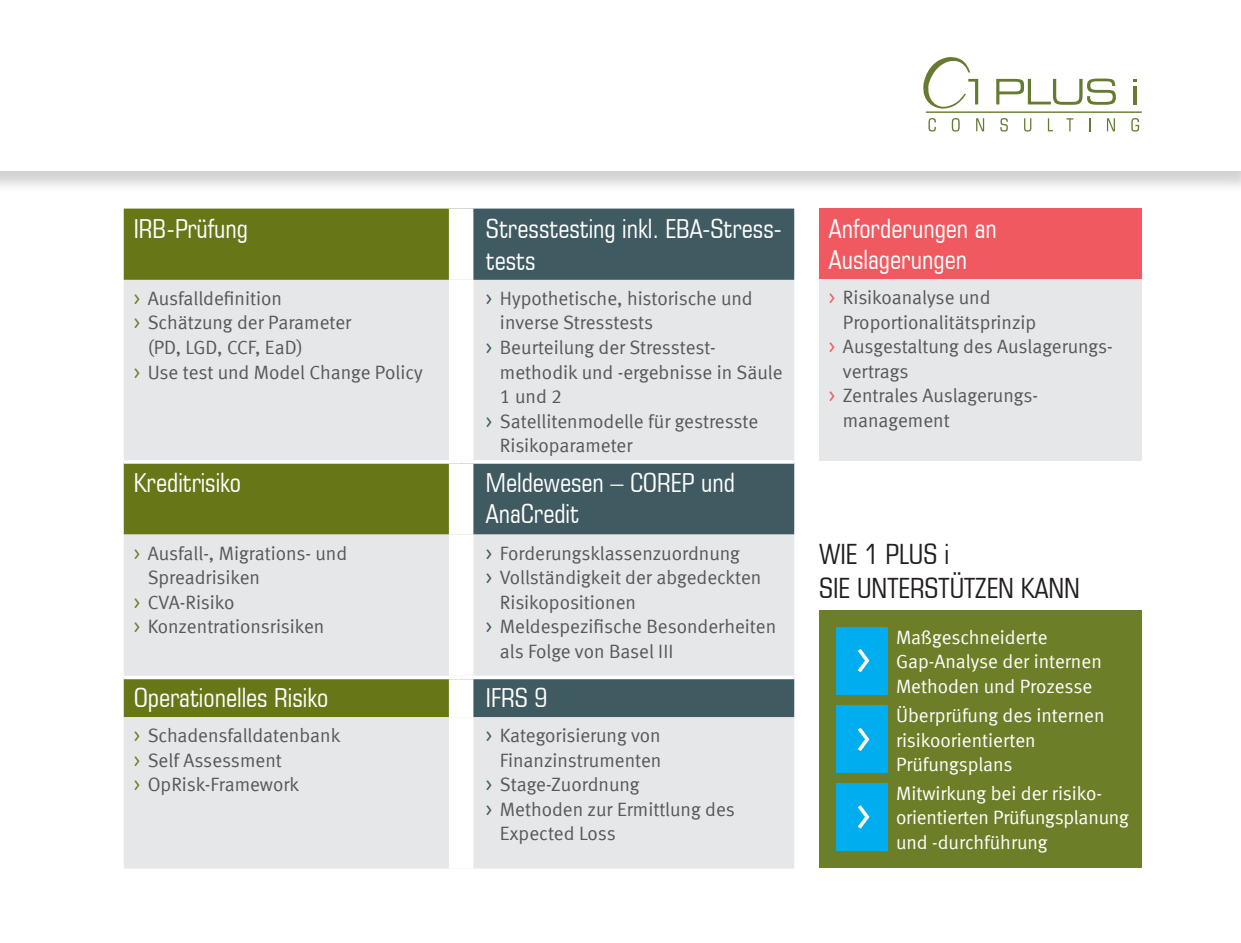
<style>
.page{position:relative;width:1241px;height:943px;background:#fff}
.page>*{position:absolute;margin:0;border:0;box-sizing:border-box;transform-origin:0 0}
.Headline_24_pt{font:condensed 28px "Square 721 BT";color:#231f20}
.Headline_16_pt{font:condensed 26.25px/31.5px "Square 721 BT";color:#fff}
.Headline_16_pt-2{font:19.25px/24.5px "Meta Corr";color:#57585a}
.t1{font:19.25px/24.5px "Meta Corr";color:#fff}
.s1{color:#6d7e28}
.s2{color:#3f5a60}
.s3{color:#f0595f}
</style>
<div class="page">
<div style="left:0;top:0;width:1240px;height:193px;background:#231f20;opacity:.2"></div>
<div style="left:0;top:0;width:1240px;height:170px;background:#fff"></div>
<div style="left:124px;top:208px;width:325px;height:326px;background:#677717"></div>
<div style="left:473px;top:208px;width:321px;height:326px;background:#3f5a60"></div>
<div style="left:124px;top:280px;width:670px;height:180px;background:#e6e7e9"></div>
<svg style="left:124px;top:534px;width:670px;height:334px;background:#d5d8d4"></svg>
<div style="left:449px;top:280px;width:24px;height:180px;background:#fff"></div>
<div style="left:449px;top:534px;width:24px;height:141px;background:#fff"></div>
<div style="left:449px;top:679px;width:24px;height:38px;background:#fff"></div>
<div style="left:449px;top:717px;width:24px;height:151px;background:#fff"></div>
<hr style="left:124px;top:460px;width:337px;height:3px;background:#fff">
<hr style="left:461px;top:460px;width:333px;height:3px;background:#fff">
<svg style="left:124px;top:675px;width:337px;height:4px"></svg>
<svg style="left:461px;top:675px;width:333px;height:4px"></svg>
<div style="left:819px;top:208px;width:322px;height:71px;background:#f0595f"></div>
<div style="left:819px;top:279px;width:322px;height:182px;background:#e6e7e9"></div>
<hr style="left:925px;top:111px;width:216px;height:2px;background:#657b32">
<svg style="left:928px;top:118px;width:7px;height:13px"></svg>
<svg style="left:951px;top:118px;width:8px;height:13px"></svg>
<svg style="left:976px;top:118px;width:7px;height:13px"></svg>
<svg style="left:1000px;top:118px;width:7px;height:13px"></svg>
<svg style="left:1024px;top:118px;width:7px;height:13px"></svg>
<svg style="left:1047px;top:118px;width:5px;height:13px"></svg>
<svg style="left:1066px;top:118px;width:7px;height:13px"></svg>
<svg style="left:1089px;top:118px;width:1px;height:13px"></svg>
<svg style="left:1106px;top:118px;width:8px;height:13px"></svg>
<svg style="left:1131px;top:118px;width:7px;height:13px"></svg>
<svg style="left:996px;top:79px;width:119px;height:26px"></svg>
<svg style="left:923px;top:57px;width:55px;height:52px"></svg>
<hr style="left:1133px;top:86px;width:3px;height:18px;background:#657b32">
<div style="left:819px;top:610px;width:322px;height:257px;background:#6d7e28"></div>
<div style="left:836px;top:626px;width:51px;height:68px;background:#00aeef"></div>
<svg style="left:857px;top:649px;width:12px;height:23px"></svg>
<div style="left:836px;top:705px;width:51px;height:68px;background:#00aeef"></div>
<svg style="left:857px;top:727px;width:12px;height:24px"></svg>
<div style="left:836px;top:783px;width:51px;height:68px;background:#00aeef"></div>
<svg style="left:857px;top:805px;width:12px;height:23px"></svg>
<p class="Headline_16_pt" style="left:134px;top:213px;width:116px">IRB-Prüfung</p>
<p class="Headline_16_pt" style="left:486px;top:213px;width:297px">Stresstesting inkl. EBA-Stress&shy;tests</p>
<p class="Headline_16_pt-2" style="left:134px;top:286px;width:150px"><span class="s1">&gt;</span> Ausfalldefinition</p>
<p class="Headline_16_pt-2" style="left:148px;top:310px;width:205px;text-indent:-14px"><span class="s1">&gt;</span> Schätzung der Parameter (PD, LGD, CCF, EaD)</p>
<p class="Headline_16_pt-2" style="left:134px;top:359px;width:291px"><span class="s1">&gt;</span> Use test und Model Change Policy</p>
<p class="Headline_16_pt-2" style="left:500px;top:286px;width:254px;text-indent:-14px"><span class="s2">&gt;</span> Hypothetische, historische und inverse Stresstests</p>
<p class="Headline_16_pt-2" style="left:500px;top:335px;width:284px;text-indent:-14px"><span class="s2">&gt;</span> Beurteilung der Stresstest&shy;methodik und -ergebnisse in Säule<br>1 und 2</p>
<p class="Headline_16_pt-2" style="left:500px;top:408px;width:260px;text-indent:-14px"><span class="s2">&gt;</span> Satellitenmodelle für gestresste<br>Risikoparameter</p>
<p class="Headline_16_pt" style="left:134px;top:466px;width:109px">Kreditrisiko</p>
<p class="Headline_16_pt" style="left:486px;top:466px;width:250px">Meldewesen – COREP und<br>AnaCredit</p>
<p class="Headline_16_pt-2" style="left:148px;top:540px;width:201px;text-indent:-14px"><span class="s1">&gt;</span> Ausfall-, Migrations- und<br>Spreadrisiken</p>
<p class="Headline_16_pt-2" style="left:134px;top:589px;width:102px"><span class="s1">&gt;</span> CVA-Risiko</p>
<p class="Headline_16_pt-2" style="left:134px;top:614px;width:192px"><span class="s1">&gt;</span> Konzentrationsrisiken</p>
<p class="Headline_16_pt-2" style="left:486px;top:540px;width:255px"><span class="s2">&gt;</span> Forderungsklassenzuordnung</p>
<p class="Headline_16_pt-2" style="left:500px;top:565px;width:263px;text-indent:-14px"><span class="s2">&gt;</span> Vollständigkeit der abgedeckten<br>Risikopositionen</p>
<p class="Headline_16_pt-2" style="left:500px;top:614px;width:278px;text-indent:-14px"><span class="s2">&gt;</span> Meldespezifische Besonderheiten als Folge von Basel III</p>
<p class="Headline_16_pt" style="left:134px;top:682px;width:196px">Operationelles Risiko</p>
<p class="Headline_16_pt" style="left:486px;top:682px;width:63px">IFRS 9</p>
<p class="Headline_16_pt-2" style="left:134px;top:723px;width:208px"><span class="s1">&gt;</span> Schadensfalldatenbank</p>
<p class="Headline_16_pt-2" style="left:134px;top:747px;width:150px"><span class="s1">&gt;</span> Self Assessment</p>
<p class="Headline_16_pt-2" style="left:134px;top:772px;width:167px"><span class="s1">&gt;</span> OpRisk-Framework</p>
<p class="Headline_16_pt-2" style="left:486px;top:723px;width:177px;text-align:right"><span class="s2">&gt;</span> Kategorisierung von<br>Finanzinstrumenten</p>
<p class="Headline_16_pt-2" style="left:486px;top:772px;width:155px"><span class="s2">&gt;</span> Stage-Zuordnung</p>
<p class="Headline_16_pt-2" style="left:500px;top:796px;width:236px;text-indent:-14px"><span class="s2">&gt;</span> Methoden zur Ermittlung des<br>Expected Loss</p>
<p class="Headline_16_pt" style="left:828px;top:212px;width:169px">Anforderungen an<br>Auslagerungen</p>
<p class="Headline_16_pt-2" style="left:842px;top:285px;width:195px;text-indent:-14px"><span class="s3">&gt;</span> Risikoanalyse und<br>Proportionalitätsprinzip</p>
<p class="Headline_16_pt-2" style="left:842px;top:334px;width:271px;text-indent:-14px"><span class="s3">&gt;</span> Ausgestaltung des Auslagerungs&shy;vertrags</p>
<p class="Headline_16_pt-2" style="left:842px;top:383px;width:196px;text-indent:-14px"><span class="s3">&gt;</span> Zentrales Auslagerungs&shy;management</p>
<p class="Headline_24_pt" style="left:819px;top:537px;width:132px">WIE 1 PLUS i</p>
<p class="Headline_24_pt" style="left:819px;top:570px;width:262px">SIE UNTERSTÜTZEN KANN</p>
<p class="t1" style="left:895px;top:624px;width:153px">Maßgeschneiderte</p>
<p class="t1" style="left:895px;top:649px;width:207px">Gap-Analyse der internen</p>
<p class="t1" style="left:895px;top:673px;width:198px">Methoden und Prozesse</p>
<p class="t1" style="left:895px;top:703px;width:210px">Überprüfung des internen risikoorientierten<br>Prüfungsplans</p>
<p class="t1" style="left:895px;top:780px;width:234px">Mitwirkung bei der risiko&shy;orientierten Prüfungsplanung und -durchführung</p>
</div>
